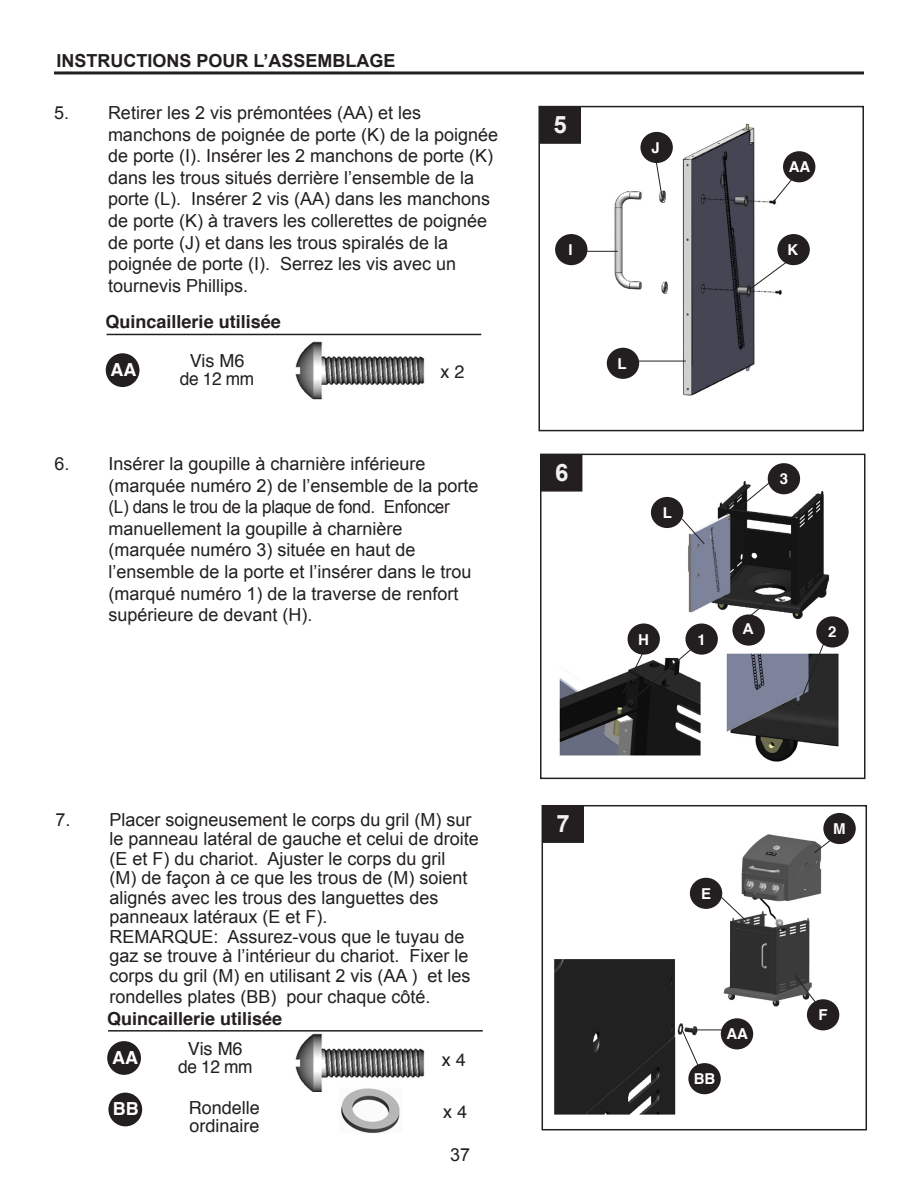
<style>
.page{position:relative;width:918px;height:1188px;background:#fff}
.page>*{position:absolute;margin:0;border:0;box-sizing:border-box;transform-origin:0 0}
.t1{font:700 24px "Arial";color:#f0f1f2}
.t2{font:18px "Arial";color:#231f20}
.t3{font:700 18px "Helvetica";color:#231f20}
.t4{font:18px "Arial";letter-spacing:-.02em;color:#231f20;scale:.95 1}
.t5{font:18px "Helvetica";color:#231f20}
.t6{font:700 18px "Arial";color:#231f20}
.t7{font:18px "Helvetica";color:#231f20;scale:.96 1}
.t8{font:700 18px "Helvetica";color:#fff}
.t9{font:700 15px "Helvetica";color:#fff}
.t10{font:700 15px "Arial";color:#fff}
</style>
<div class="page">
<img style="left:584px;top:105px;width:234px;height:291px">
<hr style="left:54px;top:71px;width:810px;height:3px;background:#231f20">
<hr style="left:107px;top:334px;width:374px;height:1px;background:#231f20">
<div style="left:106px;top:353px;width:33px;height:34px;background:#231f20;border-radius:50%"></div>
<hr style="left:108px;top:1030px;width:375px;height:2px;background:#231f20">
<div style="left:107px;top:1041px;width:34px;height:34px;background:#231f20;border-radius:50%"></div>
<img style="left:295px;top:1033px;width:130px;height:59px">
<svg style="left:541px;top:109px;width:40px;height:35px"></svg>
<div style="left:538px;top:106px;width:326px;height:325px;border:2px solid #231f20"></div>
<div style="left:783px;top:151px;width:32px;height:31px;background:#231f20;border-radius:50%"></div>
<div style="left:640px;top:132px;width:33px;height:31px;background:#231f20;border-radius:50%"></div>
<div style="left:607px;top:348px;width:32px;height:31px;background:#231f20;border-radius:50%"></div>
<div style="left:777px;top:234px;width:33px;height:31px;background:#231f20;border-radius:50%"></div>
<div style="left:555px;top:234px;width:32px;height:31px;background:#231f20;border-radius:50%"></div>
<svg style="left:655px;top:161px;width:8px;height:37px"></svg>
<hr style="left:584px;top:251px;width:34px;height:1px;background:#231f20">
<hr style="left:636px;top:361px;width:50px;height:1px;background:#231f20">
<svg style="left:750px;top:256px;width:44px;height:33px"></svg>
<svg style="left:772px;top:177px;width:22px;height:26px"></svg>
<div style="left:108px;top:1093px;width:34px;height:33px;background:#231f20;border-radius:50%"></div>
<img style="left:295px;top:341px;width:130px;height:59px">
<img style="left:338px;top:1088px;width:65px;height:46px">
<img style="left:720px;top:832px;width:108px;height:175px">
<svg style="left:543px;top:457px;width:39px;height:35px"></svg>
<div style="left:540px;top:454px;width:326px;height:325px;border:2px solid #231f20"></div>
<svg style="left:545px;top:808px;width:39px;height:35px"></svg>
<div style="left:542px;top:805px;width:325px;height:325px;border:2px solid #231f20"></div>
<img style="left:683px;top:473px;width:147px;height:158px">
<img style="left:559px;top:641px;width:142px;height:115px">
<img style="left:726px;top:643px;width:113px;height:119px">
<div style="left:768px;top:463px;width:32px;height:31px;background:#231f20;border-radius:50%"></div>
<div style="left:816px;top:616px;width:33px;height:32px;background:#231f20;border-radius:50%"></div>
<div style="left:651px;top:497px;width:32px;height:31px;background:#231f20;border-radius:50%"></div>
<div style="left:685px;top:623px;width:33px;height:32px;background:#231f20;border-radius:50%"></div>
<div style="left:628px;top:623px;width:32px;height:32px;background:#231f20;border-radius:50%"></div>
<svg style="left:681px;top:518px;width:24px;height:27px"></svg>
<svg style="left:739px;top:479px;width:35px;height:29px"></svg>
<svg style="left:802px;top:640px;width:24px;height:55px"></svg>
<svg style="left:622px;top:646px;width:72px;height:58px"></svg>
<img style="left:554px;top:959px;width:154px;height:156px">
<div style="left:721px;top:1018px;width:32px;height:31px;background:#231f20;border-radius:50%"></div>
<div style="left:807px;top:999px;width:32px;height:31px;background:#231f20;border-radius:50%"></div>
<div style="left:688px;top:1063px;width:33px;height:31px;background:#231f20;border-radius:50%"></div>
<div style="left:690px;top:878px;width:32px;height:31px;background:#231f20;border-radius:50%"></div>
<div style="left:823px;top:813px;width:33px;height:31px;background:#231f20;border-radius:50%"></div>
<svg style="left:813px;top:834px;width:24px;height:20px"></svg>
<svg style="left:718px;top:894px;width:30px;height:28px"></svg>
<svg style="left:794px;top:974px;width:28px;height:36px"></svg>
<hr style="left:693px;top:1030px;width:31px;height:1px;background:#231f20">
<svg style="left:681px;top:1029px;width:21px;height:45px"></svg>
<div style="left:732px;top:614px;width:33px;height:32px;background:#231f20;border-radius:50%"></div>
<svg style="left:748px;top:600px;width:21px;height:18px"></svg>
<p class="t6" style="left:57px;top:49px;width:341px">INSTRUCTIONS POUR L’ASSEMBLAGE</p>
<p class="t2" style="left:54px;top:101px;width:369px">5. Retirer les 2 vis prémontées (AA) et les</p>
<p class="t2" style="left:108px;top:122px;width:392px">manchons de poignée de porte (K) de la poignée</p>
<p class="t2" style="left:108px;top:144px;width:387px">de porte (I). Insérer les 2 manchons de porte (K)</p>
<p class="t2" style="left:108px;top:166px;width:368px">dans les trous situés derrière l’ensemble de la</p>
<p class="t2" style="left:108px;top:187px;width:384px">porte (L). Insérer 2 vis (AA) dans les manchons</p>
<p class="t2" style="left:108px;top:209px;width:381px">de porte (K) à travers les collerettes de poignée</p>
<p class="t2" style="left:108px;top:230px;width:342px">de porte (J) et dans les trous spiralés de la</p>
<p class="t2" style="left:108px;top:252px;width:350px">poignée de porte (I). Serrez les vis avec un</p>
<p class="t2" style="left:108px;top:274px;width:142px">tournevis Phillips.</p>
<p class="t3" style="left:106px;top:308px;width:177px">Quincaillerie utilisée</p>
<p class="t8" style="left:111px;top:355px;width:27px">AA</p>
<p class="t5" style="left:440px;top:358px;width:26px">x 2</p>
<p class="t5" style="left:190px;top:347px;width:56px">Vis M6</p>
<p class="t7" style="left:180px;top:365px;width:79px">de 12 mm</p>
<p class="t2" style="left:54px;top:452px;width:373px">6. Insérer la goupille à charnière inférieure</p>
<p class="t2" style="left:108px;top:474px;width:372px">(marquée numéro 2) de l’ensemble de la porte</p>
<p class="t4" style="left:108px;top:495px;width:361px">(L) dans le trou de la plaque de fond. Enfoncer</p>
<p class="t2" style="left:108px;top:517px;width:296px">manuellement la goupille à charnière</p>
<p class="t2" style="left:108px;top:538px;width:309px">(marquée numéro 3) située en haut de</p>
<p class="t2" style="left:108px;top:560px;width:365px">l’ensemble de la porte et l’insérer dans le trou</p>
<p class="t2" style="left:108px;top:582px;width:352px">(marqué numéro 1) de la traverse de renfort</p>
<p class="t2" style="left:108px;top:603px;width:206px">supérieure de devant (H).</p>
<p class="t1" style="left:554px;top:108px;width:15px">5</p>
<p class="t9" style="left:652px;top:136px;width:10px">J</p>
<p class="t9" style="left:789px;top:155px;width:23px">AA</p>
<p class="t9" style="left:568px;top:238px;width:6px">I</p>
<p class="t9" style="left:787px;top:238px;width:12px">K</p>
<p class="t1" style="left:555px;top:456px;width:15px">6</p>
<p class="t9" style="left:618px;top:351px;width:11px">L</p>
<p class="t9" style="left:663px;top:501px;width:11px">L</p>
<p class="t9" style="left:780px;top:467px;width:10px">3</p>
<p class="t9" style="left:638px;top:627px;width:12px">H</p>
<p class="t9" style="left:698px;top:627px;width:10px">1</p>
<p class="t10" style="left:743px;top:619px;width:12px">A</p>
<p class="t9" style="left:828px;top:620px;width:10px">2</p>
<p class="t2" style="left:55px;top:808px;width:418px">7. Placer soigneusement le corps du gril (M) sur</p>
<p class="t2" style="left:109px;top:827px;width:371px">le panneau latéral de gauche et celui de droite</p>
<p class="t2" style="left:109px;top:847px;width:338px">(E et F) du chariot. Ajuster le corps du gril</p>
<p class="t2" style="left:109px;top:866px;width:360px">(M) de façon à ce que les trous de (M) soient</p>
<p class="t2" style="left:109px;top:886px;width:331px">alignés avec les trous des languettes des</p>
<p class="t2" style="left:109px;top:905px;width:220px">panneaux latéraux (E et F).</p>
<p class="t2" style="left:109px;top:925px;width:357px">REMARQUE: Assurez-vous que le tuyau de</p>
<p class="t2" style="left:109px;top:944px;width:361px">gaz se trouve à l’intérieur du chariot. Fixer le</p>
<p class="t2" style="left:109px;top:964px;width:363px">corps du gril (M) en utilisant 2 vis (AA ) et les</p>
<p class="t2" style="left:109px;top:985px;width:323px">rondelles plates (BB) pour chaque côté.</p>
<p class="t3" style="left:107px;top:1004px;width:177px">Quincaillerie utilisée</p>
<p class="t8" style="left:112px;top:1043px;width:27px">AA</p>
<p class="t5" style="left:442px;top:1046px;width:26px">x 4</p>
<p class="t5" style="left:188px;top:1034px;width:56px">Vis M6</p>
<p class="t7" style="left:178px;top:1052px;width:79px">de 12 mm</p>
<p class="t8" style="left:113px;top:1094px;width:27px">BB</p>
<p class="t5" style="left:189px;top:1094px;width:73px">Rondelle</p>
<p class="t5" style="left:189px;top:1112px;width:72px">ordinaire</p>
<p class="t5" style="left:443px;top:1097px;width:26px">x 4</p>
<p class="t2" style="left:450px;top:1143px;width:22px">37</p>
<p class="t1" style="left:557px;top:808px;width:15px">7</p>
<p class="t9" style="left:701px;top:881px;width:12px">E</p>
<p class="t9" style="left:726px;top:1022px;width:23px">AA</p>
<p class="t9" style="left:694px;top:1067px;width:23px">BB</p>
<p class="t9" style="left:833px;top:817px;width:14px">M</p>
<p class="t9" style="left:819px;top:1003px;width:11px">F</p>
</div>
